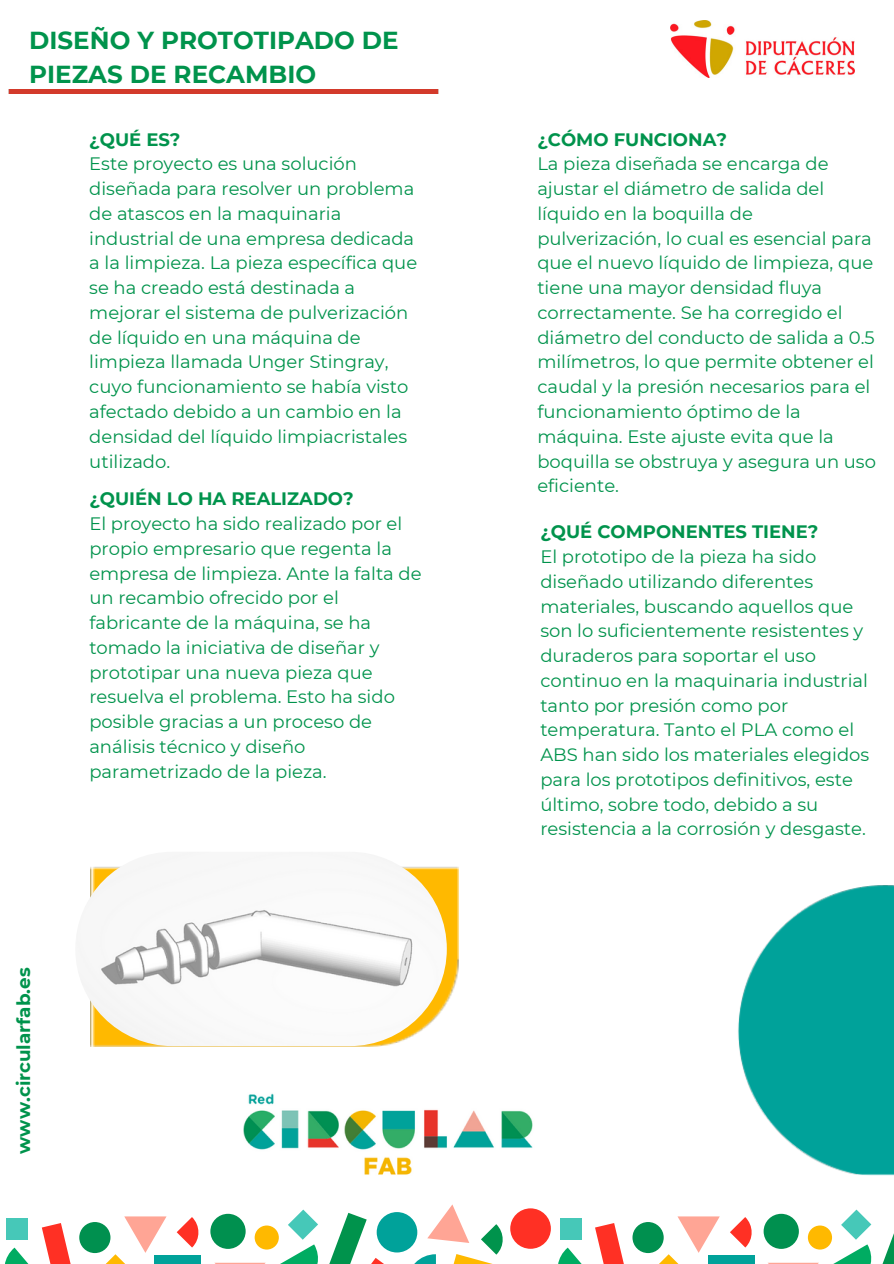
<style>
.page{position:relative;width:894px;height:1264px;background:#fff}
.page>*{position:absolute;margin:0;border:0;box-sizing:border-box;transform-origin:0 0}
.t1{font:700 24.6px/33.8px "Montserrat";color:#00934c}
.t2{font:700 18.3px "Montserrat";color:#00934c}
.t3{font:18px/24.8px "Montserrat";color:#00934c}
.t4{font:700 18px "Montserrat";color:#00934c}
</style>
<div class="page">
<div style="left:8px;top:89px;width:431px;height:5px;background:#d33a2b"></div>
<img style="left:738px;top:885px;width:155px;height:290px">
<img style="left:244px;top:1093px;width:289px;height:82px">
<img style="left:670px;top:20px;width:183px;height:58px">
<img style="left:90px;top:866px;width:368px;height:180px">
<img style="left:75px;top:851px;width:371px;height:195px;border-radius:97px">
<svg style="left:177px;top:1217px;width:22px;height:30px"></svg>
<div style="left:7px;top:1217px;width:21px;height:22px;background:#46c8b8"></div>
<div style="left:79px;top:1221px;width:31px;height:31px;background:#00904f;border-radius:50%"></div>
<svg style="left:5px;top:1222px;width:66px;height:41px"></svg>
<div style="left:154px;top:1255px;width:47px;height:8px;background:#00a29a"></div>
<svg style="left:95px;top:1216px;width:71px;height:47px"></svg>
<div style="left:376px;top:1211px;width:41px;height:41px;background:#00a29a;border-radius:50%"></div>
<div style="left:210px;top:1213px;width:35px;height:35px;background:#00904f;border-radius:50%"></div>
<div style="left:254px;top:1225px;width:25px;height:24px;background:#ffb900;border-radius:50%"></div>
<svg style="left:273px;top:1209px;width:119px;height:54px"></svg>
<svg style="left:214px;top:1262px;width:52px;height:1px"></svg>
<svg style="left:406px;top:1204px;width:105px;height:59px"></svg>
<div style="left:510px;top:1208px;width:40px;height:40px;background:#ff3024;border-radius:50%"></div>
<svg style="left:730px;top:1217px;width:22px;height:30px"></svg>
<div style="left:560px;top:1217px;width:21px;height:22px;background:#46c8b8"></div>
<div style="left:632px;top:1221px;width:31px;height:31px;background:#00904f;border-radius:50%"></div>
<svg style="left:558px;top:1222px;width:66px;height:41px"></svg>
<div style="left:707px;top:1255px;width:47px;height:8px;background:#00a29a"></div>
<svg style="left:647px;top:1216px;width:72px;height:47px"></svg>
<div style="left:763px;top:1213px;width:35px;height:35px;background:#00904f;border-radius:50%"></div>
<div style="left:807px;top:1225px;width:24px;height:24px;background:#ffb900;border-radius:50%"></div>
<svg style="left:826px;top:1209px;width:67px;height:54px"></svg>
<svg style="left:768px;top:1262px;width:50px;height:1px"></svg>
<p class="t1" style="left:29px;top:23px;width:371px">DISEÑO Y PROTOTIPADO DE<br>PIEZAS DE RECAMBIO</p>
<p class="t2" style="left:12px;top:1153px;width:188px;rotate:-90deg">www.circularfab.es</p>
<p class="t4" style="left:89px;top:128px;width:93px">¿QUÉ ES?</p>
<p class="t3" style="left:89px;top:151px;width:329px">Este proyecto es una solución diseñada para resolver un problema de atascos en la maquinaria industrial de una empresa dedicada a la limpieza. La pieza específica que se ha creado está destinada a mejorar el sistema de pulverización de líquido en una máquina de limpieza llamada Unger Stingray, cuyo funcionamiento se había visto afectado debido a un cambio en la densidad del líquido limpiacristales utilizado.</p>
<p class="t4" style="left:537px;top:128px;width:191px">¿CÓMO FUNCIONA?</p>
<p class="t3" style="left:537px;top:151px;width:340px">La pieza diseñada se encarga de ajustar el diámetro de salida del líquido en la boquilla de pulverización, lo cual es esencial para que el nuevo líquido de limpieza, que tiene una mayor densidad fluya correctamente. Se ha corregido el diámetro del conducto de salida a 0.5 milímetros, lo que permite obtener el caudal y la presión necesarios para el funcionamiento óptimo de la máquina. Este ajuste evita que la boquilla se obstruya y asegura un uso eficiente.</p>
<p class="t4" style="left:89px;top:488px;width:266px">¿QUIÉN LO HA REALIZADO?</p>
<p class="t3" style="left:89px;top:511px;width:334px">El proyecto ha sido realizado por el propio empresario que regenta la empresa de limpieza. Ante la falta de un recambio ofrecido por el fabricante de la máquina, se ha tomado la iniciativa de diseñar y prototipar una nueva pieza que resuelva el problema. Esto ha sido posible gracias a un proceso de análisis técnico y diseño parametrizado de la pieza.</p>
<p class="t4" style="left:540px;top:521px;width:279px">¿QUÉ COMPONENTES TIENE?</p>
<p class="t3" style="left:540px;top:544px;width:330px">El prototipo de la pieza ha sido diseñado utilizando diferentes materiales, buscando aquellos que son lo suficientemente resistentes y duraderos para soportar el uso continuo en la maquinaria industrial tanto por presión como por temperatura. Tanto el PLA como el ABS han sido los materiales elegidos para los prototipos definitivos, este último, sobre todo, debido a su resistencia a la corrosión y desgaste.</p>
</div>
